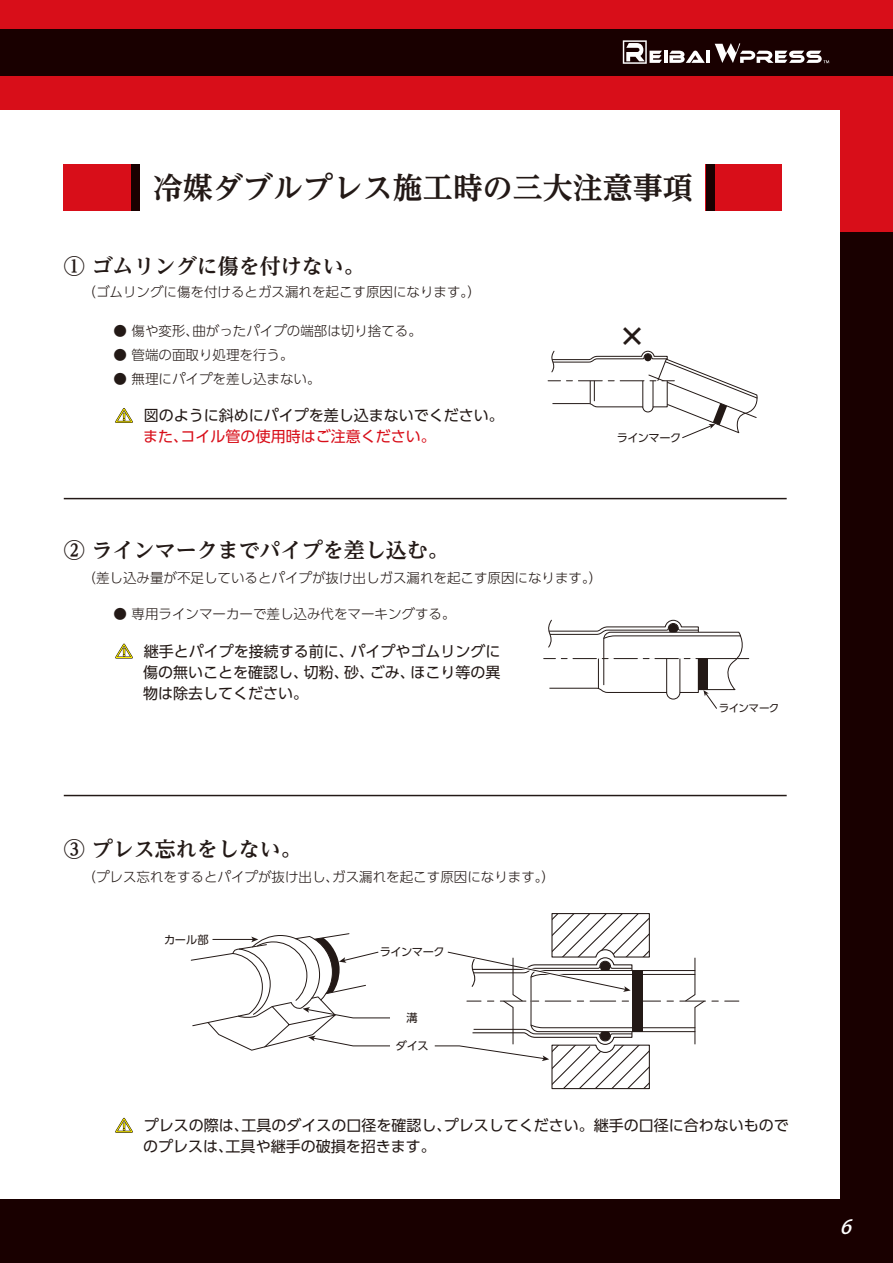
<style>
.page{position:relative;width:893px;height:1263px;background:#d80e19}
.page>*{position:absolute;margin:0;border:0;box-sizing:border-box;transform-origin:0 0}
.t1{font:700 30px "UD Reimin Pro";color:#231916}
.t2{font:700 27.45px "UD Shin Go Pro De";color:#231916}
.t3{font:700 21px "UD Reimin Pro";color:#231916}
.t4{font:italic 500 19.5px "Koz Go Pro";color:#fff}
.t5{font:15px/21px "UD Shin Go Pro";color:#231916}
.t6{font:15px "UD Shin Go Pro";color:#d80e19}
.t7{font:300 13.5px "UD Shin Go Pro";color:#231916}
.t8{font:11.25px "UD Shin Go Pro";letter-spacing:-.05em;color:#231916}
.t9{font:10.5px "UD Shin Go Pro";letter-spacing:-.055em;color:#231916}
</style>
<div class="page">
<div style="left:0;top:232px;width:893px;height:1031px;background:#190000"></div>
<div style="left:0;top:29px;width:893px;height:47px;background:#190000"></div>
<div style="left:0;top:111px;width:840px;height:1088px;background:#fff"></div>
<svg style="left:434px;top:913px;width:305px;height:177px"></svg>
<svg style="left:190px;top:933px;width:200px;height:118px"></svg>
<svg style="left:115px;top:1118px;width:18px;height:15px"></svg>
<svg style="left:548px;top:350px;width:209px;height:89px"></svg>
<svg style="left:115px;top:408px;width:18px;height:15px"></svg>
<hr style="left:599px;top:658px;width:150px;height:1px;background:#231916">
<svg style="left:544px;top:619px;width:203px;height:90px"></svg>
<div style="left:699px;top:659px;width:9px;height:31px;background:#231916"></div>
<svg style="left:115px;top:643px;width:18px;height:16px"></svg>
<div style="left:706px;top:164px;width:76px;height:47px;background:#d80e19"></div>
<div style="left:706px;top:164px;width:8px;height:47px;background:#190000"></div>
<div style="left:64px;top:164px;width:76px;height:47px;background:#d80e19"></div>
<div style="left:131px;top:164px;width:9px;height:47px;background:#190000"></div>
<hr style="left:64px;top:498px;width:723px;height:1px;background:#231916">
<hr style="left:64px;top:795px;width:723px;height:1px;background:#231916">
<hr style="left:706px;top:51px;width:4px;height:12px;background:#fff">
<svg style="left:623px;top:40px;width:82px;height:24px"></svg>
<svg style="left:715px;top:43px;width:114px;height:20px"></svg>
<h1 class="t1" style="left:153px;top:163px;width:542px">冷媒ダブルプレス施工時の三大注意事項</h1>
<h3 class="t3" style="left:64px;top:249px;width:302px">① ゴムリングに傷を付けない。</h3>
<p class="t7" style="left:83px;top:280px;width:400px">（ゴムリングに傷を付けるとガス漏れを起こす原因になります。）</p>
<p class="t7" style="left:114px;top:319px;width:310px">● 傷や変形、曲がったパイプの端部は切り捨てる。</p>
<p class="t7" style="left:114px;top:344px;width:181px">● 管端の面取り処理を行う。</p>
<p class="t7" style="left:114px;top:368px;width:208px">● 無理にパイプを差し込まない。</p>
<p class="t5" style="left:144px;top:404px;width:362px">図のように斜めにパイプを差し込まないでください。</p>
<p class="t6" style="left:143px;top:424px;width:294px">また、コイル管の使用時はご注意ください。</p>
<h2 class="t2" style="left:619px;top:314px;width:29px">×</h2>
<p class="t8" style="left:617px;top:428px;width:66px">ラインマーク</p>
<h3 class="t3" style="left:64px;top:533px;width:386px">② ラインマークまでパイプを差し込む。</h3>
<p class="t7" style="left:83px;top:567px;width:521px">（差し込み量が不足しているとパイプが抜け出しガス漏れを起こす原因になります。）</p>
<p class="t7" style="left:114px;top:603px;width:343px">● 専用ラインマーカーで差し込み代をマーキングする。</p>
<p class="t5" style="left:143px;top:640px;width:359px;text-align:justify">継手とパイプを接続する前に、パイプやゴムリングに傷の無いことを確認し、切粉、砂、ごみ、ほこり等の異物は除去してください。</p>
<p class="t9" style="left:719px;top:699px;width:62px">ラインマーク</p>
<h3 class="t3" style="left:64px;top:832px;width:239px">③ プレス忘れをしない。</h3>
<p class="t7" style="left:83px;top:866px;width:474px">（プレス忘れをするとパイプが抜け出し、ガス漏れを起こす原因になります。）</p>
<p class="t8" style="left:164px;top:931px;width:46px">カール部</p>
<p class="t8" style="left:380px;top:943px;width:66px">ラインマーク</p>
<p class="t8" style="left:407px;top:1008px;width:13px">溝</p>
<p class="t8" style="left:396px;top:1037px;width:34px">ダイス</p>
<p class="t5" style="left:143px;top:1114px;width:647px">プレスの際は、工具のダイスの口径を確認し、プレスしてください。継手の口径に合わないものでのプレスは、工具や継手の破損を招きます。</p>
<h3 class="t4" style="left:840px;top:1214px;width:20px">6</h3>
</div>
